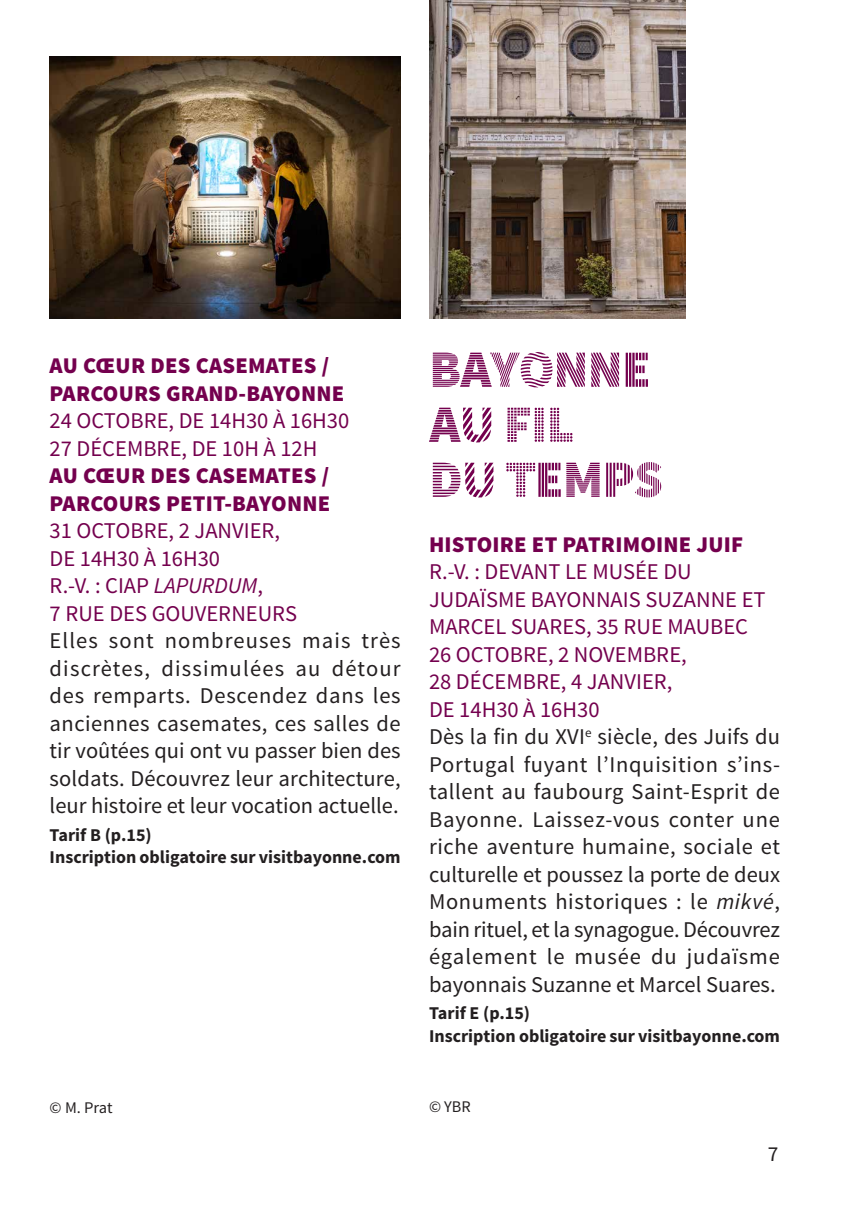
<style>
.page{position:relative;width:851px;height:1205px;background:#fff}
.page>*{position:absolute;margin:0;border:0;box-sizing:border-box;transform-origin:0 0}
.t1{font:52.5px/55px "Source Sans Pro DISPLAY";letter-spacing:-.02em;color:#74004e}
.t2{font:22.5px/27.5px "Source Sans Pro";letter-spacing:.01em;color:#231f20;text-align:justify}
.t3{font:22.5px/27.5px "Source Sans Pro";color:#74004e}
.t4{font:900 22.5px "Source Sans Pro";letter-spacing:.01em;color:#74004e}
.t5{font:21.25px "Source Sans Pro";color:#231f20}
.t6{font:700 18px/22.5px "Source Sans Pro";color:#231f20}
.t7{font:16.25px "Source Sans Pro";letter-spacing:-.005em;color:#231f20}
.s1{font-style:italic}
.s2{color:#74004e}
</style>
<div class="page">
<img style="left:50px;top:57px;width:350px;height:261px">
<img style="left:429px;top:0;width:256px;height:318px">
<p class="t4" style="left:50px;top:351px;width:115px">AU CŒUR DES</p>
<p class="t4" style="left:196px;top:351px;width:42px">CASEM</p>
<p class="t4" style="left:266px;top:351px;width:65px">ATES /</p>
<p class="t4" style="left:50px;top:378px;width:69px">PARCOURS</p>
<p class="t4" style="left:166px;top:378px;width:135px">GRAND -BAYONNE</p>
<p class="t3" style="left:50px;top:407px;width:80px">24 octobre</p>
<p class="t3" style="left:169px;top:407px;width:182px">, de 14h30 à 16h30</p>
<p class="t3" style="left:50px;top:435px;width:67px">27 décembre</p>
<p class="t3" style="left:181px;top:435px;width:133px">, de 10h à 12h</p>
<p class="t4" style="left:50px;top:461px;width:115px">AU CŒUR DES</p>
<p class="t4" style="left:196px;top:461px;width:42px">CASEM</p>
<p class="t4" style="left:266px;top:461px;width:65px">ATES /</p>
<p class="t4" style="left:50px;top:488px;width:69px">PARCOURS</p>
<p class="t4" style="left:166px;top:488px;width:121px">PETIT-BAYONNE</p>
<p class="t3" style="left:50px;top:517px;width:80px">31 octobre</p>
<p class="t3" style="left:169px;top:517px;width:75px">, 2 janvier</p>
<p class="t3" style="left:274px;top:517px;width:7px">,</p>
<p class="t3" style="left:50px;top:545px;width:215px">de 14h30 à 16h30<br>R.-V. : CIAP <span class="s1">LAPURDUM</span>,<br>7 ruedes</p>
<p class="t3" style="left:152px;top:600px;width:133px">Gouverneurs</p>
<p class="t2" style="left:50px;top:627px;width:352px">Elles sont nombreuses mais très discrètes, dissimulées au détour des remparts. Descendez dans les anciennes casemates, ces salles de tir voûtées qui ont vu passer bien des soldats. Découvrez leur architecture, leur histoire et leur vocation actuelle.</p>
<p class="t6" style="left:50px;top:824px;width:352px">Tarif B (p.15)<br>Inscription obligatoire sur visitbayonne.com</p>
<h1 class="t1" style="left:429px;top:343px;width:216px">BAYONNE<br>AU FIL<br>DU TEMPS</h1>
<p class="t4" style="left:429px;top:530px;width:316px">HISTOIRE ET PATRIMOINE JUIF</p>
<p class="t3" style="left:429px;top:558px;width:264px">R.-V. : Devant le m usée du<br>Judaïsme</p>
<p class="t3" style="left:531px;top:586px;width:236px">bayonnais Suzanne et</p>
<p class="t3" style="left:429px;top:613px;width:30px">Marcel</p>
<p class="t3" style="left:511px;top:613px;width:40px">Suares</p>
<p class="t3" style="left:586px;top:613px;width:137px">, 35 Rue Maubec</p>
<p class="t3" style="left:429px;top:641px;width:80px">26 octobre</p>
<p class="t3" style="left:548px;top:641px;width:55px">, 2 novembre</p>
<p class="t3" style="left:681px;top:641px;width:7px">,</p>
<p class="t3" style="left:429px;top:668px;width:67px">28 décembre</p>
<p class="t3" style="left:561px;top:668px;width:75px">, 4 janvier</p>
<p class="t3" style="left:666px;top:668px;width:7px">,</p>
<p class="t2" style="left:429px;top:696px;width:352px;text-align:left"><span class="s2">de 14h30 à 16h30<br></span>Dès la fin du XVI<sup>e</sup> siècle, des Juifs du Portugal fuyant l’Inquisition s’ins&shy;tallent au faubourg Saint-Esprit de Bayonne. Laissez-vous conter une riche aventure humaine, sociale et culturelle et poussez la porte de deux Monuments historiques : le <span class="s1">MIKVÉ</span>, bain rituel, et la synagogue. Découvrez également le musée du judaïsme bayonnais Suzanne et Marcel Suares.</p>
<p class="t6" style="left:429px;top:1003px;width:352px">Tarif E (p.15)<br>Inscription obligatoire sur visitbayonne.com</p>
<p class="t7" style="left:50px;top:1097px;width:64px">© M. Prat</p>
<p class="t7" style="left:429px;top:1097px;width:43px">© YBR</p>
<p class="t5" style="left:767px;top:1140px;width:12px">7</p>
</div>
